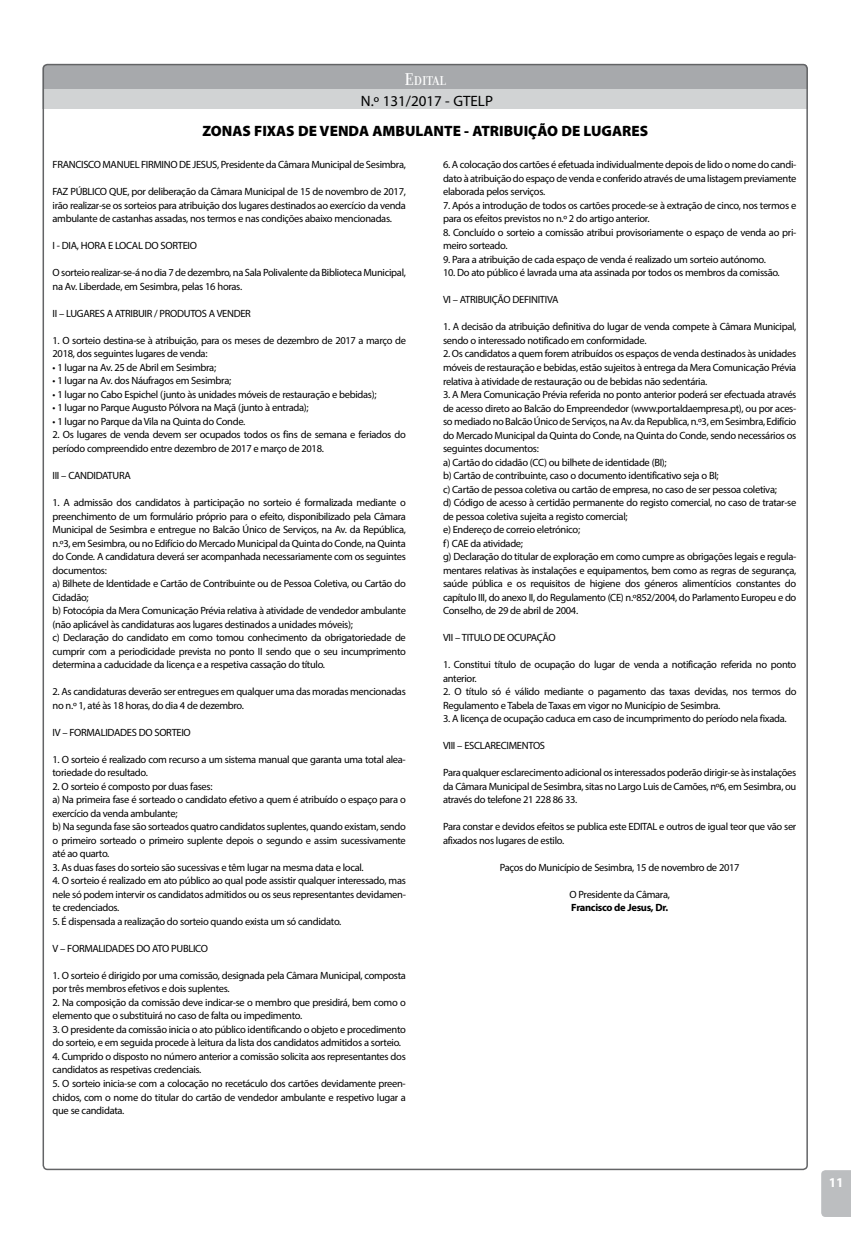
<style>
.page{position:relative;width:851px;height:1234px;background:#fff}
.page>*{position:absolute;margin:0;border:0;box-sizing:border-box;transform-origin:0 0}
.t1{font:900 15px "Myriad Pro";color:#000}
.t2{font:15px "Myriad Pro";color:#000}
.t3{font:500 13.5px "Donatora";color:#fff}
.t4{font:700 13.5px "Myriad Pro";color:#fff}
.t5{font:10.5px/13.5px "Myriad Pro";letter-spacing:-.03em;color:#000}
.t6{font:700 10.5px "Myriad Pro";letter-spacing:-.03em;color:#000}
.s1{font-size:18px}
</style>
<div class="page">
<svg style="left:821px;top:1170px;width:29px;height:46px"></svg>
<div style="left:43px;top:64px;width:764px;height:45px;background:#a7a9ac;border-radius:4px"></div>
<div style="left:43px;top:89px;width:764px;height:20px;background:#d1d3d4"></div>
<p class="t3" style="left:404px;top:73px;width:43px"><span class="s1">E</span>dital</p>
<h1 class="t2" style="left:361px;top:91px;width:133px">N.º 131/2017 - GTELP</h1>
<h1 class="t1" style="left:202px;top:121px;width:447px">ZONAS FIXAS DE VENDA AMBULANTE - ATRIBUIÇÃO DE LUGARES</h1>
<p class="t5" style="left:53px;top:158px;width:355px">FRANCISCO MANUEL FIRMINO DE JESUS, Presidente da Câmara Municipal de Sesimbra,</p>
<p class="t5" style="left:53px;top:185px;width:355px;text-align:justify">FAZ PÚBLICO QUE, por deliberação da Câmara Municipal de 15 de novembro de 2017, irão realizar-se os sorteios para atribuição dos lugares destinados ao exercício da venda ambulante de castanhas assadas, nos termos e nas condições abaixo mencionadas.</p>
<p class="t5" style="left:53px;top:239px;width:146px">I - DIA, HORA E LOCAL DO SORTEIO</p>
<p class="t5" style="left:53px;top:266px;width:355px">O sorteio realizar-se-á no dia 7 de dezembro, na Sala Polivalente da Biblioteca Municipal, na Av. Liberdade, em Sesimbra, pelas 16 horas.</p>
<p class="t5" style="left:53px;top:306px;width:200px">II – LUGARES A ATRIBUIR / PRODUTOS A VENDER</p>
<p class="t5" style="left:53px;top:333px;width:355px">1. O sorteio destina-se à atribuição, para os meses de dezembro de 2017 a março de<br>2018, dos seguintes lugares de venda:</p>
<p class="t5" style="left:53px;top:360px;width:165px">• 1 lugar na Av. 25 de Abril em Sesimbra;</p>
<p class="t5" style="left:53px;top:374px;width:180px">• 1 lugar na Av. dos Náufragos em Sesimbra;</p>
<p class="t5" style="left:53px;top:387px;width:325px">• 1 lugar no Cabo Espichel (junto às unidades móveis de restauração e bebidas);</p>
<p class="t5" style="left:53px;top:401px;width:257px">• 1 lugar no Parque Augusto Pólvora na Maçã (junto à entrada);</p>
<p class="t5" style="left:53px;top:414px;width:194px">• 1 lugar no Parque da Vila na Quinta do Conde.</p>
<p class="t5" style="left:53px;top:428px;width:355px">2. Os lugares de venda devem ser ocupados todos os fins de semana e feriados do período compreendido entre dezembro de 2017 e março de 2018.</p>
<p class="t5" style="left:53px;top:468px;width:80px">III – CANDIDATURA</p>
<p class="t5" style="left:53px;top:495px;width:355px">1. A admissão dos candidatos à participação no sorteio é formalizada mediante o preenchimento de um formulário próprio para o efeito, disponibilizado pela Câmara Municipal de Sesimbra e entregue no Balcão Único de Serviços, na Av. da República, n.º3, em Sesimbra, ou no Edifício do Mercado Municipal da Quinta do Conde, na Quinta do Conde. A candidatura deverá ser acompanhada necessariamente com os seguintes documentos:<br>a) Bilhete de Identidade e Cartão de Contribuinte ou de Pessoa Coletiva, ou Cartão do Cidadão;<br>b) Fotocópia da Mera Comunicação Prévia relativa à atividade de vendedor ambulante (não aplicável às candidaturas aos lugares destinados a unidades móveis);<br>c) Declaração do candidato em como tomou conhecimento da obrigatoriedade de cumprir com a periodicidade prevista no ponto II sendo que o seu incumprimento determina a caducidade da licença e a respetiva cassação do título.</p>
<p class="t5" style="left:53px;top:684px;width:355px">2. As candidaturas deverão ser entregues em qualquer uma das moradas mencionadas no n.º 1, até às 18 horas, do dia 4 de dezembro.</p>
<p class="t5" style="left:53px;top:725px;width:140px">IV – FORMALIDADES DO SORTEIO</p>
<p class="t5" style="left:53px;top:752px;width:355px">1. O sorteio é realizado com recurso a um sistema manual que garanta uma total alea&shy;toriedade do resultado.</p>
<p class="t5" style="left:53px;top:779px;width:355px">2. O sorteio é composto por duas fases:<br>a) Na primeira fase é sorteado o candidato efetivo a quem é atribuído o espaço para o exercício da venda ambulante;<br>b) Na segunda fase são sorteados quatro candidatos suplentes, quando existam, sendo o primeiro sorteado o primeiro suplente depois o segundo e assim sucessivamente até ao quarto.</p>
<p class="t5" style="left:53px;top:860px;width:312px">3. As duas fases do sorteio são sucessivas e têm lugar na mesma data e local.</p>
<p class="t5" style="left:53px;top:873px;width:355px;text-align:justify">4. O sorteio é realizado em ato público ao qual pode assistir qualquer interessado, mas nele só podem intervir os candidatos admitidos ou os seus representantes devidamen&shy;te credenciados.</p>
<p class="t5" style="left:53px;top:914px;width:290px">5. É dispensada a realização do sorteio quando exista um só candidato.</p>
<p class="t5" style="left:53px;top:941px;width:157px">V – FORMALIDADES DO ATO PUBLICO</p>
<p class="t5" style="left:53px;top:968px;width:355px">1. O sorteio é dirigido por uma comissão, designada pela Câmara Municipal, composta por três membros efetivos e dois suplentes.</p>
<p class="t5" style="left:53px;top:995px;width:355px">2. Na composição da comissão deve indicar-se o membro que presidirá, bem como o elemento que o substituirá no caso de falta ou impedimento.</p>
<p class="t5" style="left:53px;top:1022px;width:355px">3. O presidente da comissão inicia o ato público identificando o objeto e procedimento do sorteio, e em seguida procede à leitura da lista dos candidatos admitidos a sorteio.</p>
<p class="t5" style="left:53px;top:1049px;width:355px">4. Cumprido o disposto no número anterior a comissão solicita aos representantes dos candidatos as respetivas credenciais.</p>
<p class="t5" style="left:53px;top:1076px;width:355px;text-align:justify">5. O sorteio inicia-se com a colocação no recetáculo dos cartões devidamente preen&shy;chidos, com o nome do titular do cartão de vendedor ambulante e respetivo lugar a que se candidata.</p>
<p class="t5" style="left:443px;top:158px;width:355px;text-align:justify">6. A colocação dos cartões é efetuada individualmente depois de lido o nome do candi&shy;dato à atribuição do espaço de venda e conferido através de uma listagem previamente elaborada pelos serviços.</p>
<p class="t5" style="left:443px;top:198px;width:355px">7. Após a introdução de todos os cartões procede-se à extração de cinco, nos termos e para os efeitos previstos no n.º 2 do artigo anterior.</p>
<p class="t5" style="left:443px;top:225px;width:355px">8. Concluído o sorteio a comissão atribui provisoriamente o espaço de venda ao pri&shy;meiro sorteado.</p>
<p class="t5" style="left:443px;top:252px;width:324px">9. Para a atribuição de cada espaço de venda é realizado um sorteio autónomo.</p>
<p class="t5" style="left:443px;top:266px;width:338px">10. Do ato público é lavrada uma ata assinada por todos os membros da comissão.</p>
<p class="t5" style="left:443px;top:293px;width:117px">VI – ATRIBUIÇÃO DEFINITIVA</p>
<p class="t5" style="left:443px;top:320px;width:355px">1. A decisão da atribuição definitiva do lugar de venda compete à Câmara Municipal, sendo o interessado notificado em conformidade.</p>
<p class="t5" style="left:443px;top:347px;width:355px;text-align:justify">2. Os candidatos a quem forem atribuídos os espaços de venda destinados às unidades móveis de restauração e bebidas, estão sujeitos à entrega da Mera Comunicação Prévia relativa à atividade de restauração ou de bebidas não sedentária.</p>
<p class="t5" style="left:443px;top:387px;width:355px">3. A Mera Comunicação Prévia referida no ponto anterior poderá ser efectuada através de acesso direto ao Balcão do Empreendedor (www.portaldaempresa.pt), ou por aces&shy;so mediado no Balcão Único de Serviços, na Av. da Republica, n.º3, em Sesimbra, Edifício do Mercado Municipal da Quinta do Conde, na Quinta do Conde, sendo necessários os seguintes documentos:<br>a) Cartão do cidadão (CC) ou bilhete de identidade (BI);<br>b) Cartão de contribuinte, caso o documento identificativo seja o BI;<br>c) Cartão de pessoa coletiva ou cartão de empresa, no caso de ser pessoa coletiva;<br>d) Código de acesso à certidão permanente do registo comercial, no caso de tratar-se de pessoa coletiva sujeita a registo comercial;<br>e) Endereço de correio eletrónico;<br>f) CAE da atividade;<br>g) Declaração do titular de exploração em como cumpre as obrigações legais e regula&shy;mentares relativas às instalações e equipamentos, bem como as regras de segurança, saúde pública e os requisitos de higiene dos géneros alimentícios constantes do capítulo III, do anexo II, do Regulamento (CE) n.º852/2004, do Parlamento Europeu e do Conselho, de 29 de abril de 2004.</p>
<p class="t5" style="left:443px;top:630px;width:114px">VII – TITULO DE OCUPAÇÃO</p>
<p class="t5" style="left:443px;top:657px;width:355px">1. Constitui título de ocupação do lugar de venda a notificação referida no ponto anterior.</p>
<p class="t5" style="left:443px;top:684px;width:355px">2. O título só é válido mediante o pagamento das taxas devidas, nos termos do<br>Regulamento e Tabela de Taxas em vigor no Município de Sesimbra.</p>
<p class="t5" style="left:443px;top:711px;width:345px">3. A licença de ocupação caduca em caso de incumprimento do período nela fixada.</p>
<p class="t5" style="left:443px;top:738px;width:104px">VIII – ESCLARECIMENTOS</p>
<p class="t5" style="left:443px;top:765px;width:355px;text-align:justify">Para qualquer esclarecimento adicional os interessados poderão dirigir-se às instalações da Câmara Municipal de Sesimbra, sitas no Largo Luis de Camões, nº6, em Sesimbra, ou através do telefone 21 228 86 33.</p>
<p class="t5" style="left:443px;top:819px;width:355px">Para constar e devidos efeitos se publica este EDITAL e outros de igual teor que vão ser afixados nos lugares de estilo.</p>
<p class="t5" style="left:499px;top:860px;width:241px">Paços do Município de Sesimbra, 15 de novembro de 2017</p>
<p class="t5" style="left:569px;top:887px;width:102px">O Presidente da Câmara,</p>
<p class="t6" style="left:571px;top:900px;width:98px">Francisco de Jesus, Dr.</p>
<p class="t4" style="left:828px;top:1173px;width:16px">11</p>
</div>
